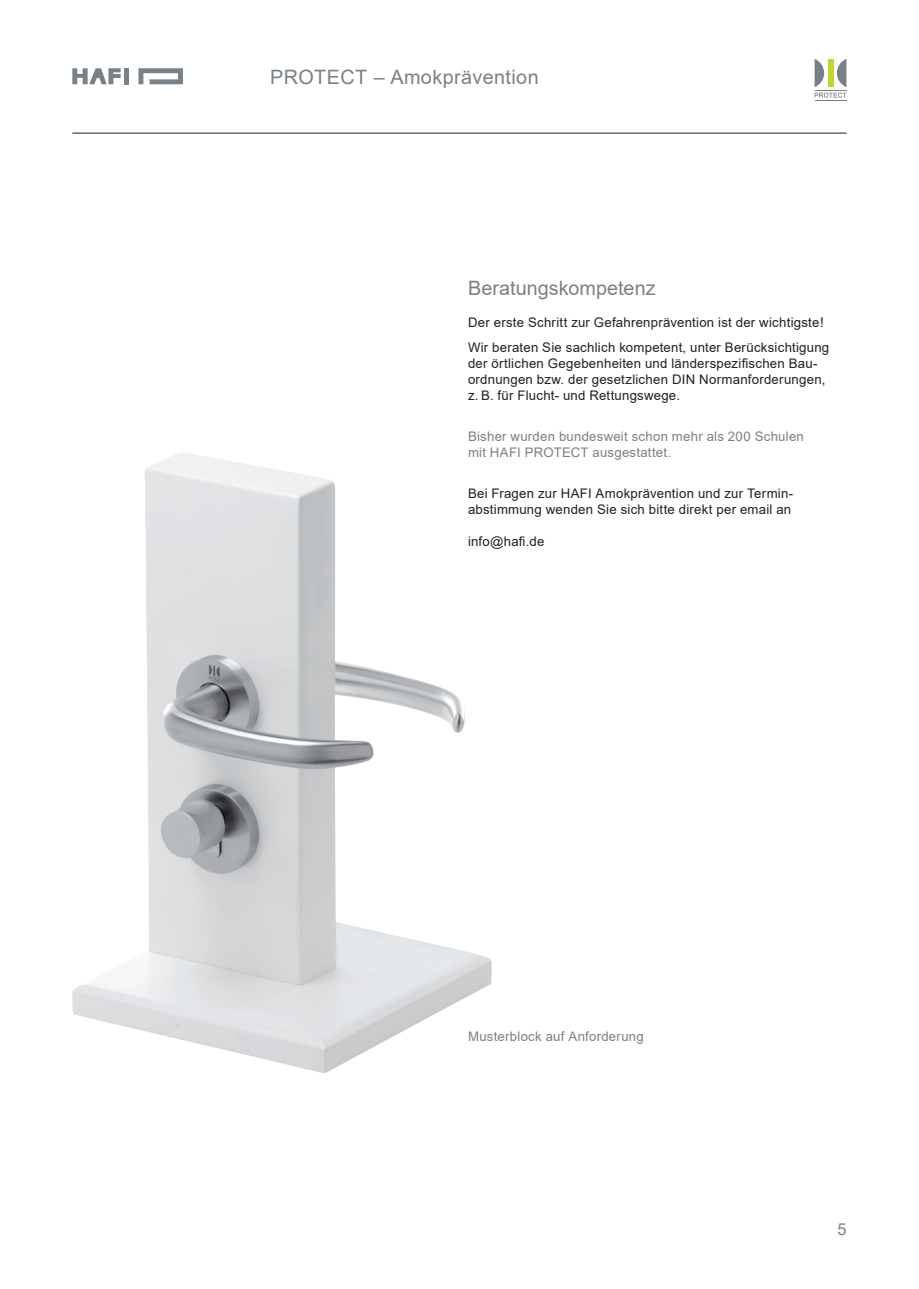
<style>
.page{position:relative;width:919px;height:1289px;background:#fff}
.page>*{position:absolute;margin:0;border:0;box-sizing:border-box;transform-origin:0 0}
.t1{font:19.8px "Arial";letter-spacing:.02em;color:#788187}
.t2{font:16.5px "Arial";color:#788187}
.t3{font:13.2px/16.2px "Arial";letter-spacing:.02em;color:#231f20}
.t4{font:13.2px/16.2px "Arial";letter-spacing:.02em;color:#788187}
</style>
<div class="page">
<hr style="left:72px;top:133px;width:774px;height:1px;background:#231f20">
<svg style="left:72px;top:68px;width:49px;height:16px"></svg>
<svg style="left:138px;top:68px;width:45px;height:16px"></svg>
<div style="left:124px;top:68px;width:5px;height:16px;background:#788187"></div>
<hr style="left:814px;top:100px;width:32px;height:1px;background:#788187">
<svg style="left:814px;top:59px;width:32px;height:39px"></svg>
<img style="left:72px;top:453px;width:420px;height:619px">
<h1 class="t1" style="left:270px;top:64px;width:270px">PROTECT – Amokprävention</h1>
<h1 class="t1" style="left:468px;top:274px;width:189px">Beratungskompetenz</h1>
<p class="t3" style="left:468px;top:310px;width:363px;line-height:24.3px">Der erste Schritt zur Gefahrenprävention ist der wichtigste!<br>Wir beraten Sie sachlich kompetent, unter Berücksichtigung</p>
<p class="t3" style="left:468px;top:355px;width:359px">der örtlichen Gegebenheiten und länderspezifischen Bau&shy;ordnungen bzw. der gesetzlichen DIN Normanforderungen, z. B. für Flucht- und Rettungswege.</p>
<p class="t4" style="left:468px;top:428px;width:337px">Bisher wurden bundesweit schon mehr als 200 Schulen mit HAFI PROTECT ausgestattet.</p>
<p class="t3" style="left:468px;top:484px;width:327px">Bei Fragen zur HAFI Amokprävention und zur Termin&shy;abstimmung wenden Sie sich bitte direkt per email an</p>
<p class="t3" style="left:468px;top:533px;width:78px">info@hafi.de</p>
<p class="t4" style="left:468px;top:1027px;width:177px">Musterblock auf Anforderung</p>
<p class="t2" style="left:837px;top:1217px;width:11px">5</p>
</div>
